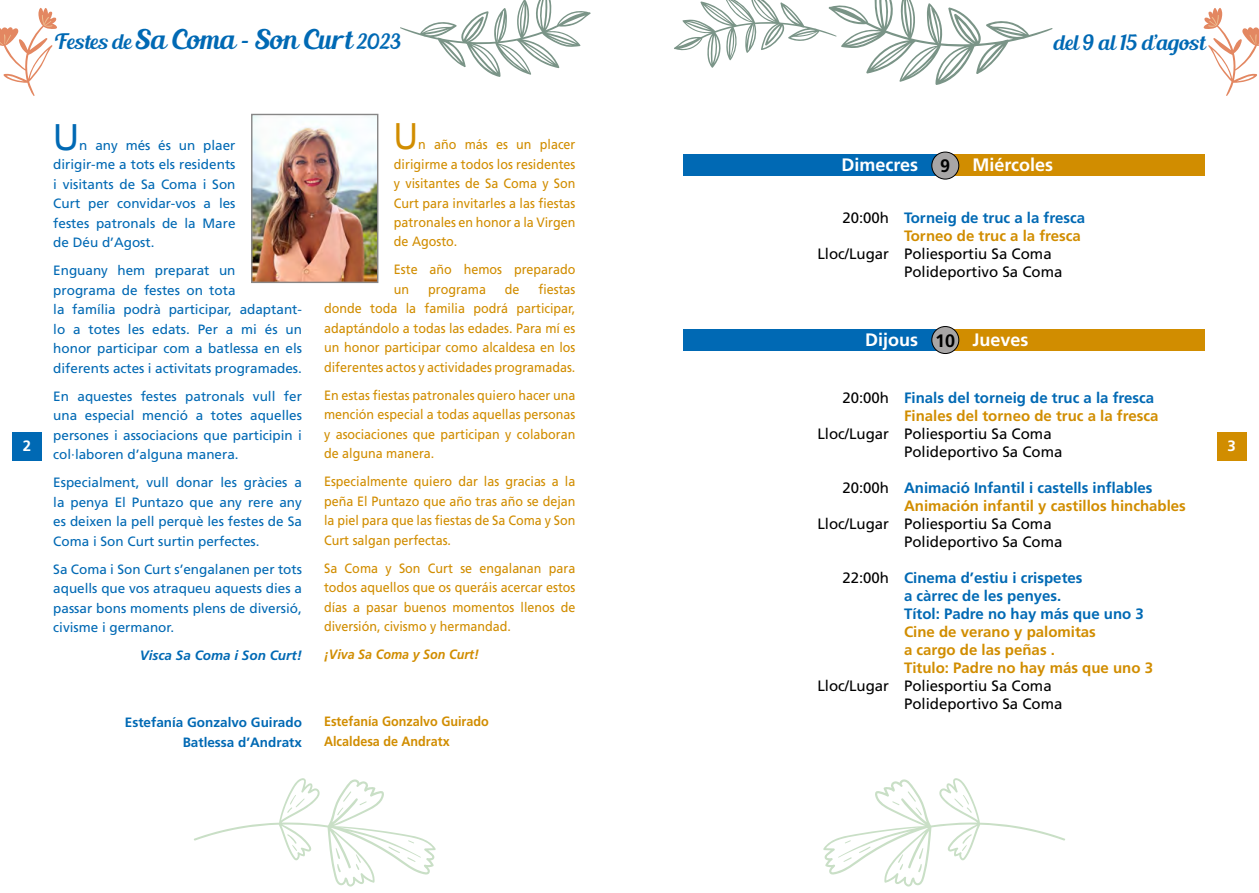
<style>
.page{position:relative;width:1259px;height:893px;background:#fff}
.page>*{position:absolute;margin:0;border:0;box-sizing:border-box;transform-origin:0 0}
.t1{font:36px "Arial";color:#0069b4}
.t2{font:36px "Arial";color:#d18d00;scale:.93 1}
.t3{font:27px "Blenda Script";color:#0069b4}
.t4{font:21px "Blenda Script";color:#0069b4}
.t5{font:700 18px "Frutiger LT Std";color:#fff}
.t6{font:700 15px/18px "Frutiger LT Std";color:#0069b4;text-align:right}
.t7{font:15px/18px "Frutiger LT Std";color:#000}
.t8{font:700 15px/18px "Frutiger LT Std";color:#d18d00}
.t9{font:700 15px "Frutiger LT Std";color:#fff}
.t10{font:13.5px/19.5px "Frutiger LT Std";color:#d18d00;text-align:justify;scale:.93 1}
.t11{font:13.5px/19.5px "Frutiger LT Std";color:#0069b4;text-align:justify}
.t12{font:700 13.5px/19.5px "Frutiger LT Std";color:#d18d00;scale:.93 1}
.t13{font:700 13.5px/19.5px "Frutiger LT Std";color:#0069b4;text-align:right}
.t14{font:italic 700 13.5px "Frutiger LT Std";color:#0069b4}
.t15{font:italic 700 13.5px "Frutiger LT Std";color:#d18d00;scale:.93 1}
.s1{font-size:21px}
.s2{color:#000}
.s3{font-weight:400;color:#000}
.s4{color:#d18d00}
.s5{color:#0069b4}
</style>
<div class="page">
<svg style="left:1203px;top:8px;width:56px;height:88px"></svg>
<svg style="left:0;top:8px;width:57px;height:88px"></svg>
<div style="left:12px;top:432px;width:30px;height:29px;background:#0069b4"></div>
<div style="left:1216px;top:432px;width:30px;height:29px;background:#d18d00"></div>
<svg style="left:400px;top:0;width:191px;height:77px"></svg>
<svg style="left:674px;top:0;width:379px;height:85px"></svg>
<svg style="left:823px;top:778px;width:242px;height:109px"></svg>
<svg style="left:194px;top:778px;width:242px;height:109px"></svg>
<img style="left:253px;top:116px;width:123px;height:165px">
<div style="left:251px;top:114px;width:127px;height:169px;border:1px solid #878686"></div>
<div style="left:683px;top:329px;width:262px;height:22px;background:#0069b4"></div>
<div style="left:943px;top:329px;width:262px;height:22px;background:#d18d00"></div>
<div style="left:932px;top:327px;width:26px;height:27px;background:#a8a6a6;border-radius:50%"></div>
<div style="left:931px;top:326px;width:28px;height:28px;border:1px solid #000;border-radius:50%"></div>
<div style="left:683px;top:154px;width:262px;height:22px;background:#0069b4"></div>
<div style="left:943px;top:154px;width:262px;height:22px;background:#d18d00"></div>
<div style="left:932px;top:152px;width:26px;height:27px;background:#a8a6a6;border-radius:50%"></div>
<div style="left:931px;top:152px;width:28px;height:27px;border:1px solid #000;border-radius:50%"></div>
<h2 class="t3" style="left:54px;top:22px;width:348px"><span class="s1">Festes de</span> Sa Coma - Son Curt <span class="s1">2023</span></h2>
<h3 class="t4" style="left:1053px;top:29px;width:153px">del 9 al 15 d’agost</h3>
<h1 class="t2" style="left:394px;top:113px;width:27px">U</h1>
<h1 class="t1" style="left:53px;top:114px;width:27px">U</h1>
<p class="t10" style="left:394px;top:135px;width:197px;text-indent:24px">n año más es un placer dirigirme a todos los residentes y visitantes de Sa Coma y Son Curt para invitarles a las fiestas patronales en honor a la Virgen de Agosto.</p>
<p class="t10" style="left:394px;top:260px;width:197px">Este año hemos preparado un</p>
<p class="t11" style="left:53px;top:135px;width:184px;text-indent:26px">n any més és un plaer dirigir-me a tots els residents i visitants de Sa Coma i Son Curt per convidar-vos a les festes patronals de la Mare de Déu d’Agost.</p>
<p class="t11" style="left:53px;top:261px;width:250px;text-align:left">Enguany hem preparat un<br>programa de festes on tota<br>la família podrà participar, adaptant&shy;lo a totes les edats. Per a mi és un honor participar com a batlessa en els diferents actes i activitats programades.</p>
<p class="t11" style="left:53px;top:386px;width:250px">En aquestes festes patronals vull fer una especial menció a totes aquelles persones i associacions que participin i col·laboren d’alguna manera.</p>
<p class="t11" style="left:53px;top:473px;width:250px">Especialment, vull donar les gràcies a la penya El Puntazo que any rere any es deixen la pell perquè les festes de Sa Coma i Son Curt surtin perfectes.</p>
<p class="t11" style="left:53px;top:559px;width:250px">Sa Coma i Son Curt s’engalanen per tots aquells que vos atraqueu aquests dies a passar bons moments plens de diversió, civisme i germanor.</p>
<p class="t14" style="left:140px;top:648px;width:164px">Visca Sa Coma i Son Curt!</p>
<h3 class="t5" style="left:841px;top:154px;width:213px">Dimecres <span class="s2">9</span> Miércoles</h3>
<p class="t6" style="left:842px;top:209px;width:244px"><span class="s3">20:00h</span> Torneig de truc a la fresca<br><span class="s4">Torneo de truc a la fresca</span></p>
<p class="t7" style="left:904px;top:245px;width:160px;text-indent:-87px">Lloc/Lugar Poliesportiu Sa Coma<br>Polideportivo Sa Coma</p>
<p class="t10" style="left:324px;top:280px;width:272px;text-indent:214px">fiestas donde toda la familia podrá participar, adaptándolo a todas las edades. Para mí es un honor participar como alcaldesa en los diferentes actos y actividades programadas.</p>
<p class="t10" style="left:324px;top:386px;width:272px">En estas fiestas patronales quiero hacer una mención especial a todas aquellas personas y asociaciones que participan y colaboran de alguna manera.</p>
<p class="t10" style="left:324px;top:472px;width:272px">Especialmente quiero dar las gracias a la peña El Puntazo que año tras año se dejan la piel para que las fiestas de Sa Coma y Son Curt salgan perfectas.</p>
<p class="t10" style="left:324px;top:559px;width:272px">Sa Coma y Son Curt se engalanan para todos aquellos que os queráis acercar estos días a pasar buenos momentos llenos de diversión, civismo y hermandad.</p>
<p class="t15" style="left:324px;top:647px;width:168px">¡Viva Sa Coma y Son Curt!</p>
<p class="t10" style="left:428px;top:280px;width:64px">programa</p>
<p class="t10" style="left:505px;top:280px;width:17px">de</p>
<h3 class="t5" style="left:865px;top:329px;width:165px">Dijous <span class="s2">10</span> Jueves</h3>
<p class="t6" style="left:842px;top:389px;width:317px"><span class="s3">20:00h</span> Finals del torneig de truc a la fresca<br><span class="s4">Finales del torneo de truc a la fresca</span></p>
<p class="t7" style="left:904px;top:425px;width:160px;text-indent:-87px">Lloc/Lugar Poliesportiu Sa Coma<br>Polideportivo Sa Coma</p>
<p class="t8" style="left:904px;top:479px;width:283px;text-indent:-62px"><span class="s3">20:00h</span> <span class="s5">Animació Infantil i castells inflables<br></span>Animación infantil y castillos hinchables</p>
<p class="t7" style="left:904px;top:515px;width:160px;text-indent:-87px">Lloc/Lugar Poliesportiu Sa Coma<br>Polideportivo Sa Coma</p>
<p class="t6" style="left:904px;top:569px;width:241px;text-align:left;text-indent:-62px"><span class="s3">22:00h</span> Cinema d’estiu i crispetes<br>a càrrec de les penyes.<br>Títol: Padre no hay más que uno 3</p>
<p class="t8" style="left:904px;top:623px;width:250px">Cine de verano y palomitas<br>a cargo de las peñas .<br>Titulo: Padre no hay más que uno 3</p>
<p class="t7" style="left:904px;top:677px;width:160px;text-indent:-87px">Lloc/Lugar Poliesportiu Sa Coma<br>Polideportivo Sa Coma</p>
<p class="t9" style="left:23px;top:437px;width:10px">2</p>
<p class="t9" style="left:1227px;top:437px;width:10px">3</p>
<p class="t13" style="left:125px;top:713px;width:179px">Estefanía Gonzalvo Guirado<br>Batlessa d’Andratx</p>
<p class="t12" style="left:324px;top:712px;width:179px">Estefanía Gonzalvo Guirado<br>Alcaldesa de Andratx</p>
</div>
